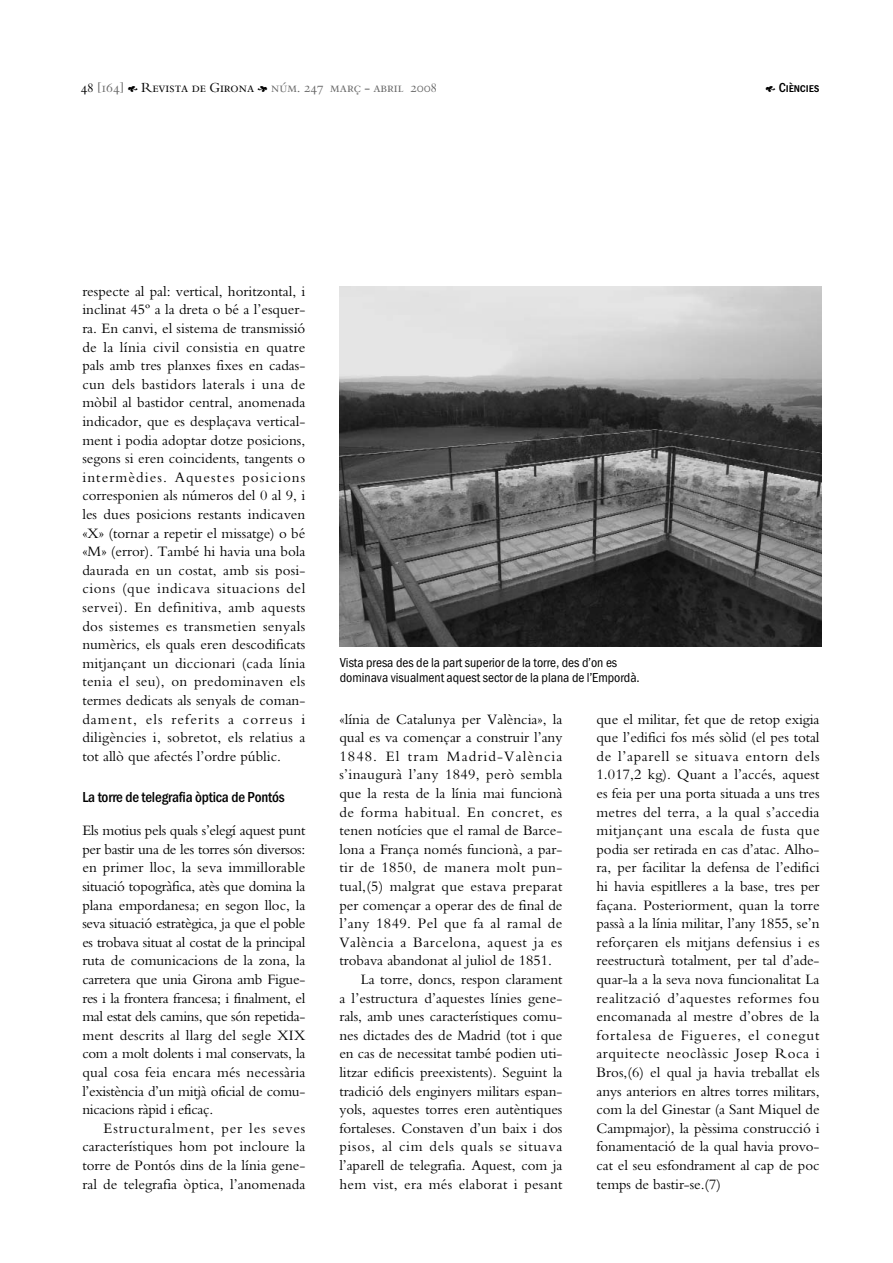
<style>
.page{position:relative;width:893px;height:1263px;background:#fff}
.page>*{position:absolute;margin:0;border:0;box-sizing:border-box;transform-origin:0 0}
.t1{font:15px/18.6px "Bembo";color:#000;text-align:justify}
.t2{font:15px "Bembo";letter-spacing:.02em;color:#000}
.t3{font:15px "Bembo";letter-spacing:.03em;color:#000}
.t4{font:700 15px "Franklin Gothic Cond";letter-spacing:-.01em;color:#000}
.t5{font:15px "Bembo";letter-spacing:.035em;color:#000}
.t6{font:15px "Bembo";letter-spacing:.045em;color:#000}
.t7{font:15px "Bembo";letter-spacing:.04em;color:#000}
.t8{font:15px "Bembo";letter-spacing:.075em;color:#000}
.t9{font:13.5px/15px "Franklin Gothic Cond";color:#000}
.t10{font:13.5px "Bergamo Sm Caps";color:#666}
.t11{font:700 13.5px "Franklin Gothic Cond Sm Caps";letter-spacing:-.01em;color:#000}
.s1{color:#000}
.s2{font-family:"Botanical";color:#000}
.s3{font-family:"Botanical";font-weight:400}
</style>
<div class="page">
<img style="left:339px;top:286px;width:482px;height:360px">
<p class="t10" style="left:81px;top:80px;width:357px"><span class="s1">48</span> [164] <span class="s2">E</span> <span class="s1">Revista de Girona</span> <span class="s2">F</span> núm. 247 març - abril 2008</p>
<p class="t11" style="left:765px;top:80px;width:56px"><span class="s3">E</span> Ciències</p>
<p class="t1" style="left:82px;top:283px;width:224px">respecte al pal: vertical, horitzontal, i inclinat 45º a la dreta o bé a l’esquer&shy;ra. En canvi, el sistema de transmissió de la línia civil consistia en quatre pals amb tres planxes fixes en cadas&shy;cun dels bastidors laterals i una de mòbil al bastidor central, anomenada indicador, que es desplaçava vertical&shy;ment i podia adoptar dotze posicions, segons si eren coincidents, tangents o intermèdies. Aquestes posicions corresponien als números del 0 al 9, i les dues posicions restants indicaven «X» (tornar a repetir el missatge) o bé «M» (error). També hi havia una bola daurada en un costat, amb sis posi&shy;cions (que indicava situacions del servei). En definitiva, amb aquests dos sistemes es transmetien senyals numèrics, els quals eren descodificats mitjançant un diccionari (cada línia tenia el seu), on predominaven els termes dedicats als senyals de coman&shy;dament, els referits a correus i diligències i, sobretot, els relatius a tot allò que afectés l’ordre públic.</p>
<p class="t4" style="left:82px;top:791px;width:204px">La torre de telegrafia òptica de Pontós</p>
<p class="t1" style="left:82px;top:823px;width:224px">Els motius pels quals s’elegí aquest punt per bastir una de les torres són diversos: en primer lloc, la seva immillorable situació topogràfica, atès que domina la plana empordanesa; en segon lloc, la seva situació estratègica, ja que el poble es trobava situat al costat de la principal ruta de comunicacions de la zona, la carretera que unia Girona amb Figue&shy;res i la frontera francesa; i finalment, el mal estat dels camins, que són repetida&shy;ment descrits al llarg del segle XIX com a molt dolents i mal conservats, la qual cosa feia encara més necessària l’existència d’un mitjà oficial de comu&shy;nicacions ràpid i eficaç.</p>
<p class="t1" style="left:82px;top:1120px;width:224px;text-indent:21px">Estructuralment, per les seves característiques hom pot incloure la torre de Pontós dins de la línia gene&shy;ral de telegrafia òptica, l’anomenada</p>
<p class="t9" style="left:340px;top:657px;width:301px">Vista presa des de la part superior de la torre, des d’on es dominava visualment aquest sector de la plana de l’Empordà.</p>
<p class="t1" style="left:339px;top:711px;width:224px">«línia de Catalunya per València», la</p>
<p class="t1" style="left:339px;top:730px;width:224px">qual es va començar a construir l’any</p>
<p class="t8" style="left:339px;top:751px;width:224px">1848. El tram Madrid-València</p>
<p class="t2" style="left:339px;top:769px;width:224px">s’inaugurà l’any 1849, però sembla</p>
<p class="t1" style="left:339px;top:785px;width:224px">que la resta de la línia mai funcionà</p>
<p class="t7" style="left:339px;top:807px;width:224px">de forma habitual. En concret, es</p>
<p class="t1" style="left:339px;top:823px;width:224px">tenen notícies que el ramal de Barce-</p>
<p class="t1" style="left:339px;top:841px;width:224px">lona a França només funcionà, a par-</p>
<p class="t3" style="left:339px;top:862px;width:224px">tir de 1850, de manera molt pun-</p>
<p class="t1" style="left:339px;top:878px;width:224px">tual,(5) malgrat que estava preparat</p>
<p class="t1" style="left:339px;top:897px;width:224px">per començar a operar des de final de</p>
<p class="t3" style="left:339px;top:918px;width:224px">l’any 1849. Pel que fa al ramal de</p>
<p class="t5" style="left:339px;top:937px;width:224px">València a Barcelona, aquest ja es</p>
<p class="t1" style="left:339px;top:953px;width:214px">trobava abandonat al juliol de 1851.</p>
<p class="t1" style="left:360px;top:971px;width:203px">La torre, doncs, respon clarament</p>
<p class="t1" style="left:339px;top:990px;width:224px">a l’estructura d’aquestes línies gene-</p>
<p class="t1" style="left:339px;top:1009px;width:224px">rals, amb unes característiques comu-</p>
<p class="t1" style="left:339px;top:1027px;width:224px">nes dictades des de Madrid (tot i que</p>
<p class="t1" style="left:339px;top:1046px;width:224px">en cas de necessitat també podien uti-</p>
<p class="t1" style="left:339px;top:1064px;width:224px">litzar edificis preexistents). Seguint la</p>
<p class="t1" style="left:339px;top:1083px;width:224px">tradició dels enginyers militars espan-</p>
<p class="t1" style="left:339px;top:1102px;width:224px">yols, aquestes torres eren autèntiques</p>
<p class="t1" style="left:339px;top:1120px;width:224px">fortaleses. Constaven d’un baix i dos</p>
<p class="t6" style="left:339px;top:1141px;width:224px">pisos, al cim dels quals se situava</p>
<p class="t1" style="left:339px;top:1157px;width:224px">l’aparell de telegrafia. Aquest, com ja</p>
<p class="t2" style="left:339px;top:1179px;width:224px">hem vist, era més elaborat i pesant</p>
<p class="t1" style="left:596px;top:711px;width:224px">que el militar, fet que de retop exigia que l’edifici fos més sòlid (el pes total de l’aparell se situava entorn dels 1.017,2 kg). Quant a l’accés, aquest es feia per una porta situada a uns tres metres del terra, a la qual s’accedia mitjançant una escala de fusta que podia ser retirada en cas d’atac. Alho&shy;ra, per facilitar la defensa de l’edifici hi havia espitlleres a la base, tres per façana. Posteriorment, quan la torre passà a la línia militar, l’any 1855, se’n reforçaren els mitjans defensius i es reestructurà totalment, per tal d’ade&shy;quar-la a la seva nova funcionalitat La realització d’aquestes reformes fou encomanada al mestre d’obres de la fortalesa de Figueres, el conegut arquitecte neoclàssic Josep Roca i Bros,(6) el qual ja havia treballat els anys anteriors en altres torres militars, com la del Ginestar (a Sant Miquel de Campmajor), la pèssima construcció i fonamentació de la qual havia provo&shy;cat el seu esfondrament al cap de poc temps de bastir-se.(7)</p>
</div>
